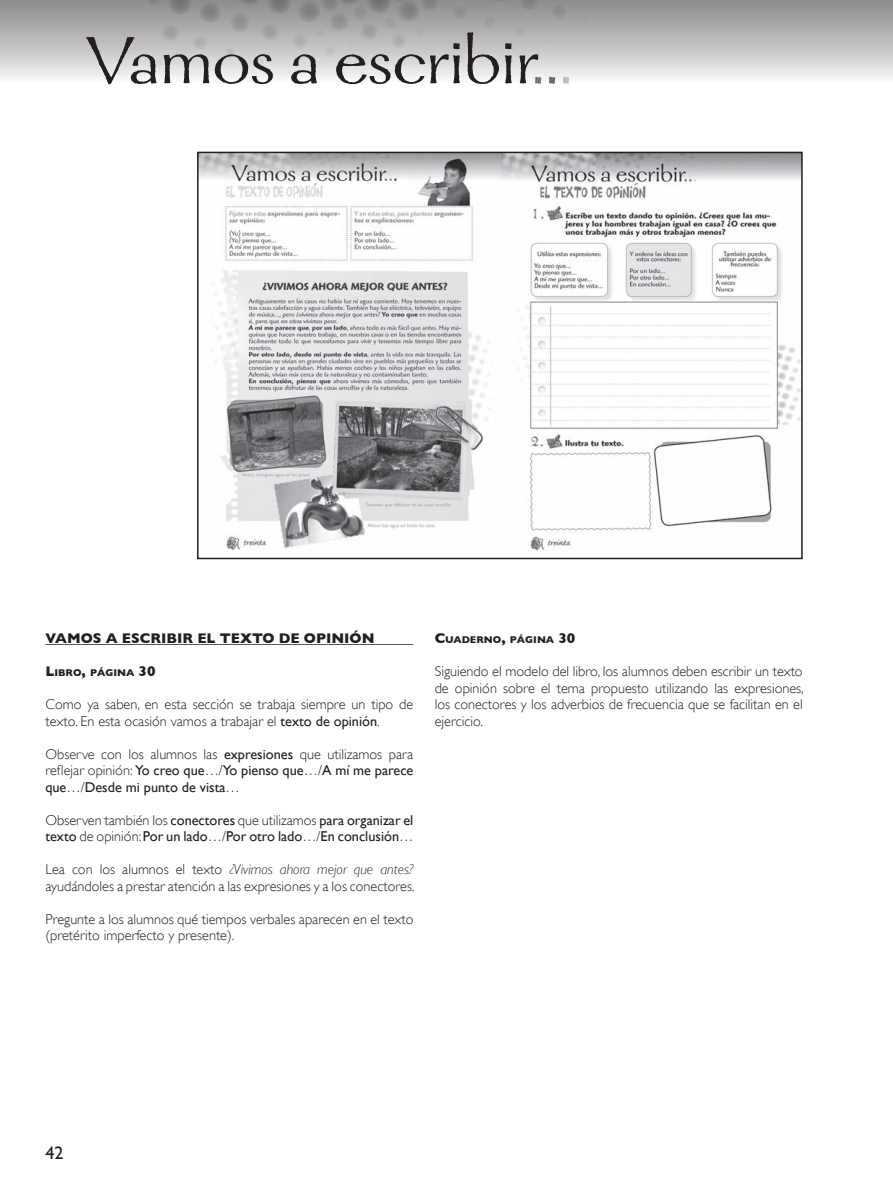
<style>
.page{position:relative;width:893px;height:1190px;background:#fff}
.page>*{position:absolute;margin:0;border:0;box-sizing:border-box;transform-origin:0 0}
.t1{font:75px "Galahad Std";color:#231f20}
.t2{font:18px "Gill Sans";color:#231f20}
.t3{font:300 14.25px/16.5px "Gill Sans";color:#231f20}
.t4{font:14.25px/16.5px "Gill Sans";color:#231f20;text-align:justify}
.t5{font:700 14.25px "Gill Sans";color:#231f20}
.t6{font:700 10.05px "Gill Sans";color:#231f20}
.s1{color:#757679}
.s2{color:#6b6b6e}
.s3{color:#bcbdc0}
.s4{font-size:14.25px}
.s5{font-weight:400}
.s6{font-weight:300}
.s7{font-style:italic}
</style>
<div class="page">
<div style="left:0;top:0;width:892px;height:83px;background:linear-gradient(to bottom,#8b8889,#f7f6f5)"></div>
<svg style="left:486px;top:0;width:24px;height:6px"></svg>
<svg style="left:520px;top:0;width:17px;height:14px"></svg>
<svg style="left:550px;top:4px;width:17px;height:16px"></svg>
<svg style="left:581px;top:15px;width:6px;height:12px"></svg>
<svg style="left:483px;top:15px;width:14px;height:15px"></svg>
<svg style="left:514px;top:27px;width:10px;height:12px"></svg>
<svg style="left:544px;top:37px;width:9px;height:8px"></svg>
<svg style="left:576px;top:49px;width:5px;height:5px"></svg>
<svg style="left:477px;top:50px;width:5px;height:5px"></svg>
<svg style="left:537px;top:70px;width:4px;height:3px"></svg>
<svg style="left:148px;top:0;width:323px;height:83px;background:#bebcbc"></svg>
<img style="left:200px;top:155px;width:599px;height:396px">
<div style="left:197px;top:152px;width:605px;height:407px;border:2px solid #231f20"></div>
<hr style="left:45px;top:644px;width:368px;height:1px;background:#57585a">
<h1 class="t1" style="left:86px;top:13px;width:488px">Vamos a escribir<span class="s1">.</span><span class="s2">.</span><span class="s3">.</span></h1>
<p class="t5" style="left:45px;top:630px;width:331px">VAMOS A ESCRIBIR EL TEXTO DE OPINIÓN</p>
<p class="t6" style="left:45px;top:667px;width:112px"><span class="s4">L</span>IBRO<span class="s4">,</span> PÁGINA <span class="s4">30</span></p>
<p class="t3" style="left:45px;top:696px;width:369px">Como ya saben, en esta sección se trabaja siempre un tipo de texto. En esta ocasión vamos a trabajar el <span class="s5">texto de opinión</span>.</p>
<p class="t4" style="left:45px;top:746px;width:369px"><span class="s6">Observe con los alumnos las</span> expresiones <span class="s6">que utilizamos para reflejar opinión:</span> Yo creo que<span class="s6">…/</span>Yo pienso que<span class="s6">…/</span>A mí me parece que<span class="s6">…/</span>Desde mi punto de vista<span class="s6">…</span></p>
<p class="t4" style="left:45px;top:812px;width:369px"><span class="s6">Observen también los</span> conectores <span class="s6">que utilizamos</span> para organizar el texto <span class="s6">de opinión:</span> Por un lado<span class="s6">…/</span>Por otro lado<span class="s6">…/</span>En conclusión<span class="s6">…</span></p>
<p class="t3" style="left:45px;top:861px;width:370px">Lea con los alumnos el texto <span class="s7">¿Vivimos ahora mejor que antes? </span>ayudándoles a prestar atención a las expresiones y a los conectores.</p>
<p class="t3" style="left:45px;top:911px;width:369px">Pregunte a los alumnos qué tiempos verbales aparecen en el texto (pretérito imperfecto y presente).</p>
<p class="t6" style="left:434px;top:634px;width:142px"><span class="s4">C</span>UADERNO<span class="s4">,</span> PÁGINA <span class="s4">30</span></p>
<p class="t3" style="left:434px;top:663px;width:370px;text-align:justify">Siguiendo el modelo del libro, los alumnos deben escribir un texto de opinión sobre el tema propuesto utilizando las expresiones, los conectores y los adverbios de frecuencia que se facilitan en el ejercicio.</p>
<p class="t2" style="left:45px;top:1142px;width:20px">42</p>
</div>
